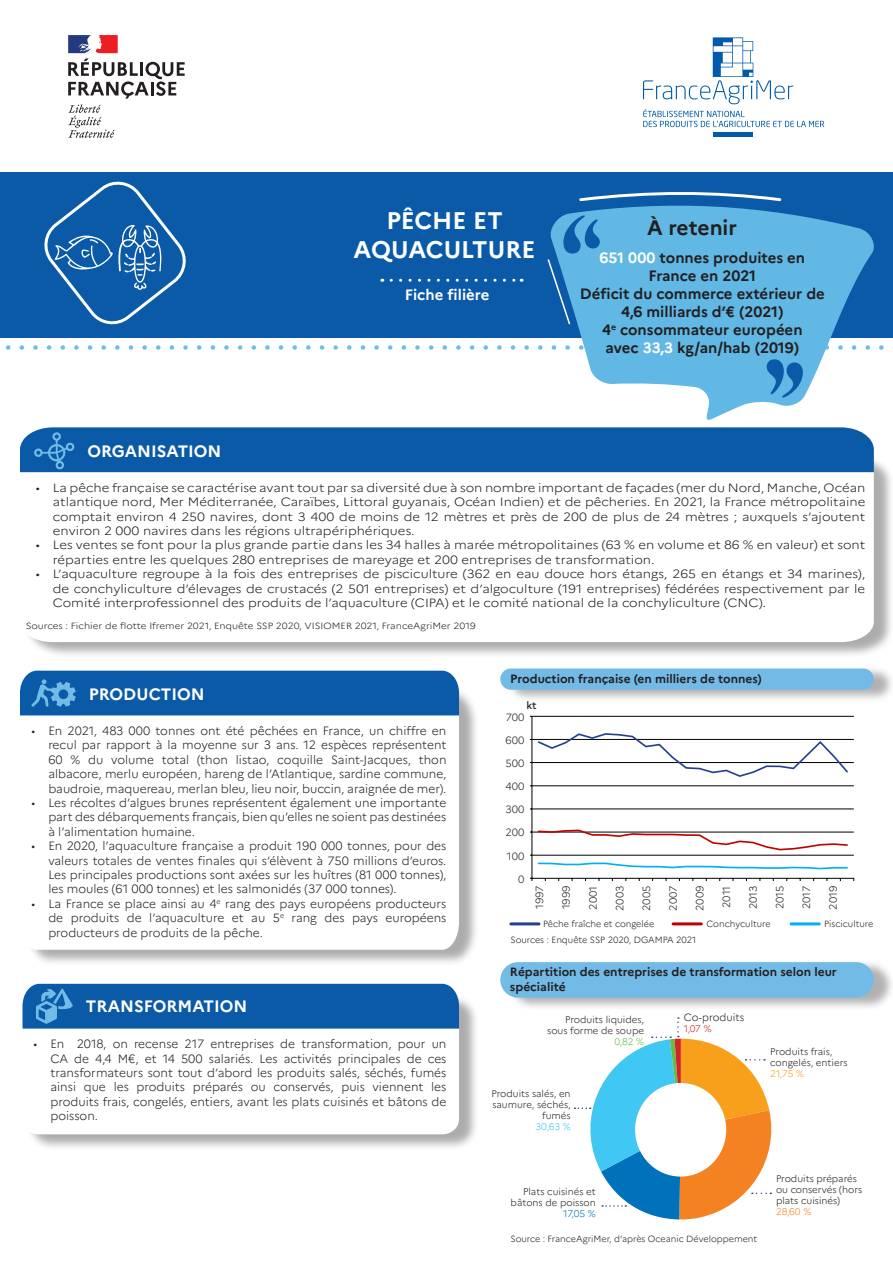
<style>
.page{position:relative;width:893px;height:1263px;background:#fff}
.page>*{position:absolute;margin:0;border:0;box-sizing:border-box;transform-origin:0 0}
.t1{font:700 24px "Marianne";color:#fff}
.t2{font:700 21px "Marianne";color:#231f20}
.t3{font:700 16.5px "Marianne";color:#fff}
.t4{font:700 15px/18px "Marianne";color:#231f20;text-align:center}
.t5{font:700 15px "Marianne";color:#fff}
.t6{font:300 12px/14.4px "Marianne";color:#231f20;text-align:justify}
.t7{font:300 12px/14.4px "Marianne";color:#231f20;text-align:justify;scale:1.1 1}
.t8{font:700 12px/14.4px "Marianne";color:#231f20}
.t9{font:300 10.5px "Marianne";color:#231f20}
.t10{font:500 10.5px "Marianne";color:#231f20}
.t11{font:300 9.6px/11.1px "Marianne";color:#231f20;text-align:right}
.t12{font:300 9.6px "Marianne";color:#f89f1c}
.t13{font:300 9.6px "Marianne";color:#f58220}
.t14{font:300 9.6px "Marianne";color:#0072bc}
.t15{font:300 9.6px "Marianne";color:#40c7f4}
.t16{font:300 9.6px "Marianne";color:#65bc46}
.t17{font:300 9.6px "Marianne";color:#d1232a}
.t18{font:300 9px "Marianne";color:#231f20}
.t19{font:300 9px "Marianne";color:#231f20;scale:1.1 1}
.s1{color:#fff}
</style>
<div class="page">
<div style="left:0;top:172px;width:893px;height:166px;background:#0a5aa8"></div>
<svg style="left:6px;top:345px;width:887px;height:5px"></svg>
<svg style="left:391px;top:279px;width:131px;height:3px"></svg>
<svg style="left:548px;top:199px;width:329px;height:221px;fill:#61b8e5"></svg>
<svg style="left:579px;top:192px;width:202px;height:9px"></svg>
<svg style="left:548px;top:215px;width:52px;height:109px"></svg>
<svg style="left:767px;top:359px;width:36px;height:39px"></svg>
<svg style="left:68px;top:105px;width:47px;height:33px"></svg>
<svg style="left:68px;top:35px;width:117px;height:64px"></svg>
<div style="left:713px;top:132px;width:40px;height:5px;background:#015aaa"></div>
<svg style="left:643px;top:37px;width:181px;height:90px"></svg>
<div style="left:24px;top:452px;width:869px;height:207px;background:#231f20;opacity:.37"></div>
<svg style="left:20px;top:472px;width:854px;height:170px"></svg>
<div style="left:24px;top:687px;width:456px;height:279px;background:#231f20;opacity:.37"></div>
<svg style="left:20px;top:715px;width:439px;height:235px"></svg>
<div style="left:506px;top:665px;width:387px;height:38px;background:#231f20;opacity:.35"></div>
<div style="left:500px;top:668px;width:374px;height:22px;background:#73bbe7;border-radius:11px"></div>
<div style="left:506px;top:959px;width:387px;height:52px;background:#231f20;opacity:.35"></div>
<div style="left:500px;top:962px;width:374px;height:36px;background:#73bbe7;border-radius:18px"></div>
<hr style="left:511px;top:922px;width:28px;height:3px;background:#253f8e">
<hr style="left:673px;top:922px;width:28px;height:3px;background:#c00000">
<hr style="left:791px;top:922px;width:28px;height:3px;background:#00b0f0">
<hr style="left:532px;top:855px;width:322px;height:1px;background:#000001">
<hr style="left:532px;top:832px;width:322px;height:1px;background:#000001">
<hr style="left:532px;top:809px;width:322px;height:1px;background:#000001">
<hr style="left:532px;top:785px;width:322px;height:1px;background:#000001">
<hr style="left:532px;top:762px;width:322px;height:1px;background:#000001">
<hr style="left:532px;top:739px;width:322px;height:1px;background:#000001">
<hr style="left:532px;top:716px;width:322px;height:1px;background:#000001">
<hr style="left:532px;top:716px;width:1px;height:162px;background:#000001">
<hr style="left:532px;top:878px;width:322px;height:1px;background:#000001">
<svg style="left:530px;top:732px;width:319px;height:46px"></svg>
<svg style="left:530px;top:829px;width:319px;height:27px"></svg>
<svg style="left:537px;top:862px;width:311px;height:8px"></svg>
<div style="left:20px;top:427px;width:854px;height:45px;background:#0a5aa8"></div>
<div style="left:20px;top:671px;width:439px;height:44px;background:#0a5aa8"></div>
<div style="left:27px;top:994px;width:453px;height:157px;background:#231f20;opacity:.37"></div>
<svg style="left:23px;top:1028px;width:436px;height:106px"></svg>
<div style="left:23px;top:984px;width:436px;height:44px;background:#0a5aa8"></div>
<svg style="left:574px;top:1017px;width:198px;height:202px"></svg>
<svg style="left:44px;top:181px;width:142px;height:144px"></svg>
<p class="t3" style="left:87px;top:438px;width:136px">ORGANISATION</p>
<p class="t1" style="left:386px;top:202px;width:118px">PÊCHE ET</p>
<p class="t1" style="left:354px;top:230px;width:183px">AQUACULTURE</p>
<p class="t5" style="left:405px;top:283px;width:86px">Fiche filière</p>
<p class="t2" style="left:647px;top:211px;width:91px">À retenir</p>
<p class="t4" style="left:599px;top:248px;width:207px"><span class="s1">651 000</span> tonnes produites en<br>France en 2021</p>
<p class="t4" style="left:580px;top:284px;width:247px">Déficit du commerce extérieur de<br>4,6 milliards d’€ (2021)</p>
<p class="t4" style="left:602px;top:320px;width:202px">4<sup>e</sup> consommateur européen</p>
<p class="t4" style="left:605px;top:338px;width:195px">avec <span class="s1">33,3</span> kg/an/hab (2019)</p>
<p class="t7" style="left:53px;top:479px;width:740px;text-indent:-17px">• La pêche française se caractérise avant tout par sa diversité due à son nombre important de façades (mer du Nord, Manche, Océan atlantique nord, Mer Méditerranée, Caraïbes, Littoral guyanais, Océan Indien) et de pêcheries. En 2021, la France métropolitaine comptait environ 4 250 navires, dont 3 400 de moins de 12 mètres et près de 200 de plus de 24 mètres ; auxquels s’ajoutent environ 2 000 navires dans les régions ultrapériphériques.</p>
<p class="t7" style="left:53px;top:537px;width:740px;text-indent:-17px">• Les ventes se font pour la plus grande partie dans les 34 halles à marée métropolitaines (63 % en volume et 86 % en valeur) et sont réparties entre les quelques 280 entreprises de mareyage et 200 entreprises de transformation.</p>
<p class="t7" style="left:53px;top:566px;width:740px;text-indent:-17px">• L’aquaculture regroupe à la fois des entreprises de pisciculture (362 en eau douce hors étangs, 265 en étangs et 34 marines), de conchyliculture d’élevages de crustacés (2 501 entreprises) et d’algoculture (191 entreprises) fédérées respectivement par le Comité interprofessionnel des produits de l’aquaculture (CIPA) et le comité national de la conchyliculture (CNC).</p>
<p class="t19" style="left:26px;top:618px;width:411px">Sources : Fichier de flotte Ifremer 2021, Enquête SSP 2020, VISIOMER 2021, FranceAgriMer 2019</p>
<p class="t3" style="left:89px;top:681px;width:118px">PRODUCTION</p>
<p class="t6" style="left:48px;top:722px;width:400px;text-indent:-17px">• En 2021, 483 000 tonnes ont été pêchées en France, un chiffre en recul par rapport à la moyenne sur 3 ans. 12 espèces représentent 60 % du volume total (thon listao, coquille Saint-Jacques, thon albacore, merlu européen, hareng de l’Atlantique, sardine commune, baudroie, maquereau, merlan bleu, lieu noir, buccin, araignée de mer).</p>
<p class="t6" style="left:48px;top:794px;width:400px;text-indent:-17px">• Les récoltes d’algues brunes représentent également une importante part des débarquements français, bien qu’elles ne soient pas destinées à l’alimentation humaine.</p>
<p class="t6" style="left:48px;top:838px;width:400px;text-indent:-17px">• En 2020, l’aquaculture française a produit 190 000 tonnes, pour des valeurs totales de ventes finales qui s’élèvent à 750 millions d’euros.<br>Les principales productions sont axées sur les huîtres (81 000 tonnes), les moules (61 000 tonnes) et les salmonidés (37 000 tonnes).</p>
<p class="t6" style="left:48px;top:895px;width:400px;text-indent:-17px">• La France se place ainsi au 4<sup>e</sup> rang des pays européens producteurs de produits de l’aquaculture et au 5<sup>e</sup> rang des pays européens producteurs de produits de la pêche.</p>
<p class="t3" style="left:86px;top:993px;width:163px">TRANSFORMATION</p>
<p class="t6" style="left:50px;top:1036px;width:398px;text-indent:-17px">• En 2018, on recense 217 entreprises de transformation, pour un CA de 4,4 M€, et 14 500 salariés. Les activités principales de ces transformateurs sont tout d’abord les produits salés, séchés, fumés ainsi que les produits préparés ou conservés, puis viennent les produits frais, congelés, entiers, avant les plats cuisinés et bâtons de poisson.</p>
<p class="t8" style="left:510px;top:670px;width:253px">Production française (en milliers de tonnes)</p>
<p class="t10" style="left:526px;top:697px;width:12px">kt</p>
<p class="t9" style="left:506px;top:709px;width:20px">700</p>
<p class="t9" style="left:506px;top:732px;width:20px">600</p>
<p class="t9" style="left:505px;top:755px;width:20px">500</p>
<p class="t9" style="left:505px;top:778px;width:20px">400</p>
<p class="t9" style="left:506px;top:801px;width:20px">300</p>
<p class="t9" style="left:505px;top:825px;width:20px">200</p>
<p class="t9" style="left:507px;top:848px;width:19px">100</p>
<p class="t9" style="left:518px;top:871px;width:8px">0</p>
<p class="t9" style="left:531px;top:909px;width:25px;rotate:-90deg">1997</p>
<p class="t9" style="left:558px;top:909px;width:25px;rotate:-90deg">1999</p>
<p class="t9" style="left:585px;top:909px;width:25px;rotate:-90deg">2001</p>
<p class="t9" style="left:611px;top:911px;width:27px;rotate:-90deg">2003</p>
<p class="t9" style="left:638px;top:911px;width:27px;rotate:-90deg">2005</p>
<p class="t9" style="left:665px;top:910px;width:26px;rotate:-90deg">2007</p>
<p class="t9" style="left:692px;top:911px;width:27px;rotate:-90deg">2009</p>
<p class="t9" style="left:718px;top:908px;width:24px;rotate:-90deg">2011</p>
<p class="t9" style="left:745px;top:909px;width:25px;rotate:-90deg">2013</p>
<p class="t9" style="left:772px;top:909px;width:25px;rotate:-90deg">2015</p>
<p class="t9" style="left:798px;top:909px;width:25px;rotate:-90deg">2017</p>
<p class="t9" style="left:825px;top:909px;width:25px;rotate:-90deg">2019</p>
<p class="t18" style="left:543px;top:917px;width:113px">Pêche fraîche et congelée</p>
<p class="t18" style="left:706px;top:917px;width:66px">Conchyculture</p>
<p class="t18" style="left:824px;top:917px;width:51px">Pisciculture</p>
<p class="t18" style="left:510px;top:933px;width:187px">Sources : Enquête SSP 2020, DGAMPA 2021</p>
<p class="t8" style="left:510px;top:964px;width:328px">Répartition des entreprises de transformation selon leur spécialité</p>
<p class="t11" style="left:547px;top:1013px;width:98px">Produits liquides, sous forme de soupe</p>
<p class="t16" style="left:614px;top:1034px;width:31px">0,82 %</p>
<p class="t11" style="left:491px;top:1087px;width:81px">Produits salés, en saumure, séchés, fumés</p>
<p class="t15" style="left:536px;top:1119px;width:37px">30,63 %</p>
<p class="t9" style="left:684px;top:1009px;width:62px">Co-produits</p>
<p class="t17" style="left:684px;top:1021px;width:29px">1,07 %</p>
<p class="t11" style="left:770px;top:1045px;width:79px;text-align:left">Produits frais, congelés, entiers</p>
<p class="t12" style="left:770px;top:1066px;width:35px">21,75 %</p>
<p class="t11" style="left:511px;top:1185px;width:87px">Plats cuisinés et bâtons de poisson</p>
<p class="t14" style="left:563px;top:1206px;width:34px">17,05 %</p>
<p class="t18" style="left:510px;top:1232px;width:248px">Source : FranceAgriMer, d’après Oceanic Développement</p>
<p class="t11" style="left:776px;top:1172px;width:88px;text-align:left">Produits préparés ou conservés (hors plats cuisinés)</p>
<p class="t13" style="left:776px;top:1204px;width:37px">28,60 %</p>
</div>
